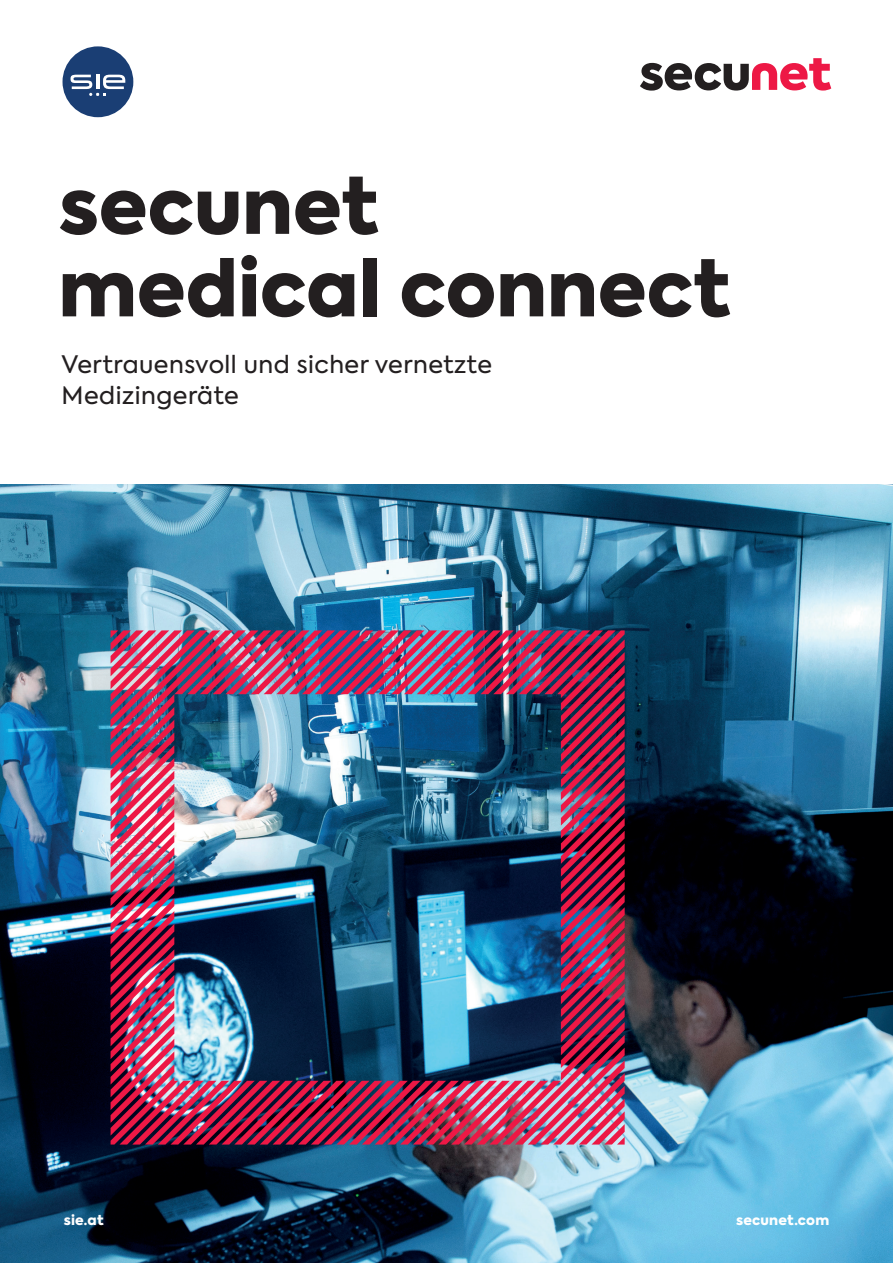
<style>
.page{position:relative;width:893px;height:1263px;background:#fff}
.page>*{position:absolute;margin:0;border:0;box-sizing:border-box;transform-origin:0 0}
.Titel_Headline_51pt{font:900 76.5px/82.5px "Axiforma";color:#231f20}
.Subline{font:24px "Axiforma";letter-spacing:.02em;color:#231f20}
.t1{font:900 13.5px "Axiforma";letter-spacing:.015em;color:#fff}
</style>
<div class="page">
<img style="left:0;top:484px;width:893px;height:779px">
<img style="left:111px;top:630px;width:514px;height:514px">
<img style="left:123px;top:643px;width:502px;height:501px">
<img style="left:136px;top:656px;width:489px;height:488px">
<img style="left:149px;top:669px;width:476px;height:475px">
<img style="left:162px;top:681px;width:463px;height:463px">
<img style="left:174px;top:694px;width:451px;height:450px">
<img style="left:187px;top:707px;width:438px;height:437px">
<img style="left:200px;top:720px;width:425px;height:424px">
<img style="left:213px;top:732px;width:412px;height:412px">
<img style="left:225px;top:745px;width:400px;height:399px">
<img style="left:238px;top:758px;width:387px;height:386px">
<img style="left:251px;top:771px;width:374px;height:373px">
<img style="left:264px;top:783px;width:361px;height:361px">
<svg style="left:276px;top:796px;width:349px;height:348px;background:#435573"></svg>
<svg style="left:289px;top:809px;width:336px;height:335px;background:#3e4d6d"></svg>
<img style="left:302px;top:822px;width:323px;height:322px">
<svg style="left:315px;top:834px;width:310px;height:310px;background:#282e4b"></svg>
<svg style="left:327px;top:847px;width:298px;height:297px;background:#2a2b46"></svg>
<svg style="left:340px;top:860px;width:285px;height:284px;background:#2d3555"></svg>
<svg style="left:353px;top:873px;width:272px;height:271px;background:#2e3454"></svg>
<svg style="left:366px;top:885px;width:259px;height:259px;background:#323759"></svg>
<svg style="left:378px;top:898px;width:247px;height:246px;background:#3e496d"></svg>
<svg style="left:391px;top:911px;width:234px;height:233px;background:#3b456b"></svg>
<svg style="left:404px;top:924px;width:221px;height:220px;background:#3b4067"></svg>
<img style="left:413px;top:933px;width:212px;height:211px">
<svg style="left:640px;top:58px;width:191px;height:33px"></svg>
<div style="left:63px;top:46px;width:70px;height:71px;background:#1a3e74;border-radius:50%"></div>
<svg style="left:71px;top:75px;width:54px;height:21px"></svg>
<p class="Titel_Headline_51pt" style="left:58px;top:166px;width:673px">secunet<br>medical connect</p>
<p class="Subline" style="left:62px;top:348px;width:432px">Vertrauensvoll und sicher vernetzte</p>
<p class="Subline" style="left:62px;top:380px;width:179px">Medizingeräte</p>
<p class="t1" style="left:64px;top:1211px;width:41px">sie.at</p>
<p class="t1" style="left:736px;top:1211px;width:95px">secunet.com</p>
</div>
